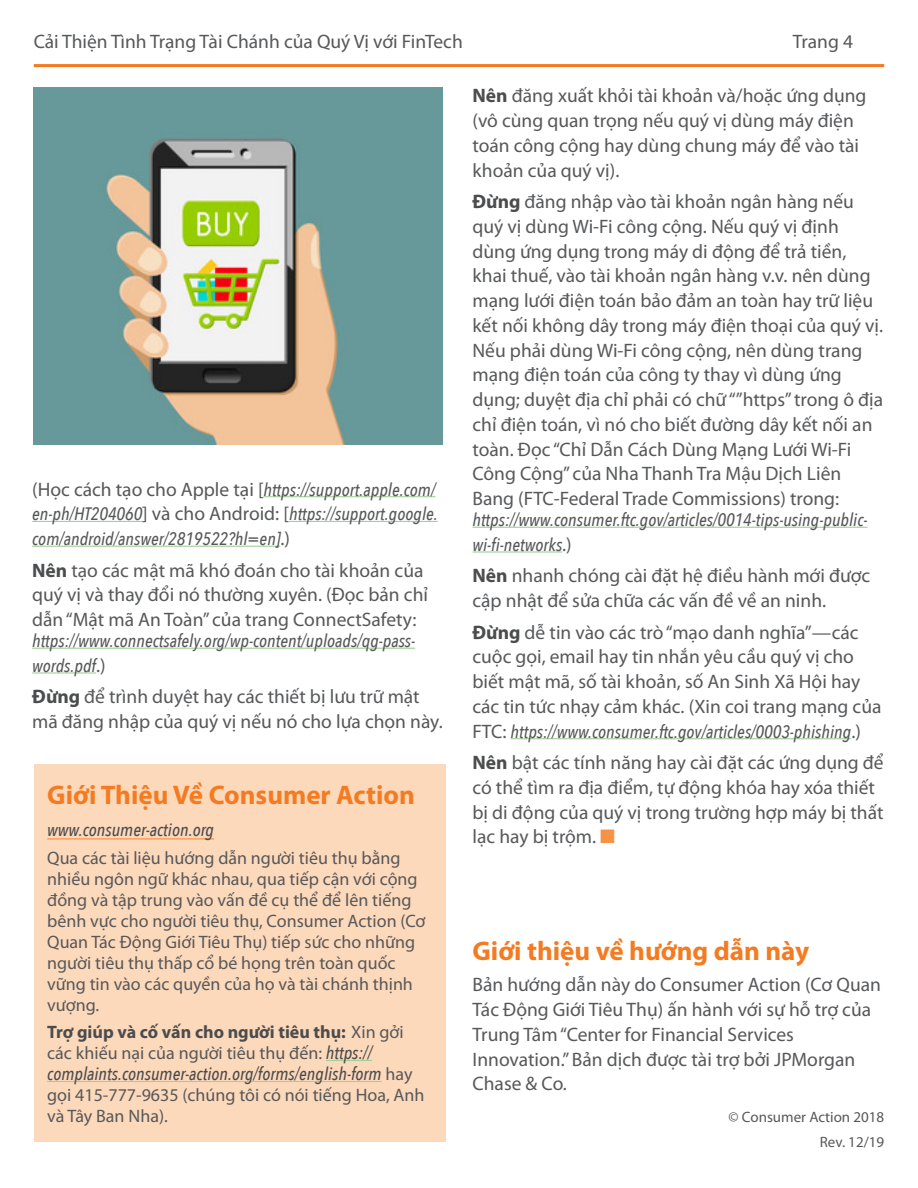
<style>
.page{position:relative;width:918px;height:1188px;background:#fff}
.page>*{position:absolute;margin:0;border:0;box-sizing:border-box;transform-origin:0 0}
.Text{font:700 27px "Myriad Pro";color:#f47b21}
.Subheads{font:700 27px "Myriad Pro";color:#f47b21}
.Text-2{font:19.5px/24.8px "Myriad Pro";color:#57585a}
.Text-3{font:18px/21px "Myriad Pro";color:#57585a}
.Text-4{font:italic 500 18px/24.8px "Avenir Next Condensed";color:#57585a}
.urls{font:italic 500 18px "Avenir Next Condensed";color:#4b4c4d}
.Text-5{font:15px "Myriad Pro";color:#57585a}
.s1{font-family:"Myriad Pro";font-weight:400;font-style:normal;font-size:19.5px}
.s2{font-weight:700;color:#4b4c4d}
.s3{font-family:"Avenir Next Condensed";font-weight:500;font-style:italic;color:#4b4c4d}
.s4{color:#f69246}
</style>
<div class="page">
<hr style="left:34px;top:64px;width:850px;height:3px;background:#f47b21">
<div style="left:34px;top:764px;width:412px;height:378px;background:#fdd9bb"></div>
<hr style="left:47px;top:838px;width:167px;height:2px;background:#f89f5b">
<hr style="left:326px;top:1060px;width:46px;height:1px;background:#a3cf9a">
<hr style="left:47px;top:1081px;width:335px;height:1px;background:#a3cf9a">
<hr style="left:264px;top:496px;width:171px;height:1px;background:#a3cf9a">
<hr style="left:32px;top:521px;width:110px;height:1px;background:#a3cf9a">
<hr style="left:289px;top:521px;width:149px;height:1px;background:#a3cf9a">
<hr style="left:32px;top:546px;width:248px;height:1px;background:#a3cf9a">
<hr style="left:32px;top:648px;width:383px;height:1px;background:#a3cf9a">
<hr style="left:32px;top:672px;width:64px;height:2px;background:#a3cf9a">
<hr style="left:472px;top:527px;width:395px;height:1px;background:#a3cf9a">
<hr style="left:472px;top:551px;width:90px;height:2px;background:#a3cf9a">
<hr style="left:511px;top:738px;width:340px;height:1px;background:#a3cf9a">
<img style="left:34px;top:88px;width:408px;height:357px">
<p class="Text-2" style="left:34px;top:29px;width:431px">Cải Thiện Tình Trạng Tài Chánh của Quý Vị với FinTech</p>
<p class="Text-2" style="left:793px;top:29px;width:62px">Trang 4</p>
<p class="Text-4" style="left:32px;top:477px;width:407px"><span class="s1">(Học cách tạo cho Apple tại [</span>https://support.apple.com/ en-ph/HT204060<span class="s1">] và cho Android: [</span>https://support.google. com/android/answer/2819522?hl=en]<span class="s1">.)</span></p>
<p class="Text-2" style="left:32px;top:557px;width:397px"><span class="s2">Nên</span> tạo các mật mã khó đoán cho tài khoản của quý vị và thay đổi nó thường xuyên. (Đọc bản chỉ dẫn “Mật mã An Toàn” của trang ConnectSafety:</p>
<p class="Text-4" style="left:32px;top:628px;width:384px">https://www.connectsafely.org/wp-content/uploads/qg-pass&shy;words.pdf<span class="s1">.)</span></p>
<p class="Text-2" style="left:32px;top:684px;width:412px"><span class="s2">Đừng</span> để trình duyệt hay các thiết bị lưu trữ mật mã đăng nhập của quý vị nếu nó cho lựa chọn này.</p>
<p class="Text" style="left:47px;top:778px;width:369px">Giới Thiệu Về Consumer Action</p>
<p class="urls" style="left:47px;top:819px;width:168px">www.consumer-action.org</p>
<p class="Text-3" style="left:47px;top:847px;width:380px">Qua các tài liệu hướng dẫn người tiêu thụ bằng nhiều ngôn ngữ khác nhau, qua tiếp cận với cộng đồng và tập trung vào vấn đề cụ thể để lên tiếng bênh vực cho người tiêu thụ, Consumer Action (Cơ Quan Tác Động Giới Tiêu Thụ) tiếp sức cho những người tiêu thụ thấp cổ bé họng trên toàn quốc vững tin vào các quyền của họ và tài chánh thịnh vượng.</p>
<p class="Text-3" style="left:47px;top:1022px;width:379px"><span class="s2">Trợ giúp và cố vấn cho người tiêu thụ:</span> Xin gởi các khiếu nại của người tiêu thụ đến: <span class="s3">https:// complaints.consumer-action.org/forms/english-form</span> hay gọi 415-777-9635 (chúng tôi có nói tiếng Hoa, Anh và Tây Ban Nha).</p>
<p class="Text-2" style="left:472px;top:83px;width:396px"><span class="s2">Nên</span> đăng xuất khỏi tài khoản và/hoặc ứng dụng (vô cùng quan trọng nếu quý vị dùng máy điện toán công cộng hay dùng chung máy để vào tài khoản của quý vị).</p>
<p class="Text-2" style="left:472px;top:189px;width:412px"><span class="s2">Đừng</span> đăng nhập vào tài khoản ngân hàng nếu quý vị dùng Wi-Fi công cộng. Nếu quý vị định dùng ứng dụng trong máy di động để trả tiền, khai thuế, vào tài khoản ngân hàng v.v. nên dùng mạng lưới điện toán bảo đảm an toàn hay trữ liệu kết nối không dây trong máy điện thoại của quý vị.<br>Nếu phải dùng Wi-Fi công cộng, nên dùng trang mạng điện toán của công ty thay vì dùng ứng dụng; duyệt địa chỉ phải có chữ “”https” trong ô địa chỉ điện toán, vì nó cho biết đường dây kết nối an toàn. Đọc “Chỉ Dẫn Cách Dùng Mạng Lưới Wi-Fi Công Cộng” của Nha Thanh Tra Mậu Dịch Liên Bang (FTC-Federal Trade Commissions) trong:</p>
<p class="Text-4" style="left:472px;top:507px;width:396px">https://www.consumer.ftc.gov/articles/0014-tips-using-public&shy;wi-fi-networks<span class="s1">.)</span></p>
<p class="Text-2" style="left:472px;top:563px;width:399px"><span class="s2">Nên</span> nhanh chóng cài đặt hệ điều hành mới được cập nhật để sửa chữa các vấn đề về an ninh.</p>
<p class="Text-2" style="left:472px;top:619px;width:411px"><span class="s2">Đừng</span> dễ tin vào các trò “mạo danh nghĩa”—các cuộc gọi, email hay tin nhắn yêu cầu quý vị cho biết mật mã, số tài khoản, số An Sinh Xã Hội hay các tin tức nhạy cảm khác. (Xin coi trang mạng của</p>
<p class="Text-4" style="left:472px;top:719px;width:390px"><span class="s1">FTC:</span> https://www.consumer.ftc.gov/articles/0003-phishing<span class="s1">.)</span></p>
<p class="Text-2" style="left:472px;top:750px;width:413px"><span class="s2">Nên</span> bật các tính năng hay cài đặt các ứng dụng để có thể tìm ra địa điểm, tự động khóa hay xóa thiết bị di động của quý vị trong trường hợp máy bị thất lạc hay bị trộm. <span class="s4">■</span></p>
<p class="Subheads" style="left:472px;top:933px;width:338px">Giới thiệu về hướng dẫn này</p>
<p class="Text-2" style="left:472px;top:972px;width:410px">Bản hướng dẫn này do Consumer Action (Cơ Quan Tác Động Giới Tiêu Thụ) ấn hành với sự hỗ trợ của Trung Tâm “Center for Financial Services Innovation.” Bản dịch được tài trợ bởi JPMorgan Chase &amp; Co.</p>
<p class="Text-5" style="left:729px;top:1108px;width:157px">© Consumer Action 2018</p>
<p class="Text-5" style="left:820px;top:1132px;width:66px">Rev. 12/19</p>
</div>
